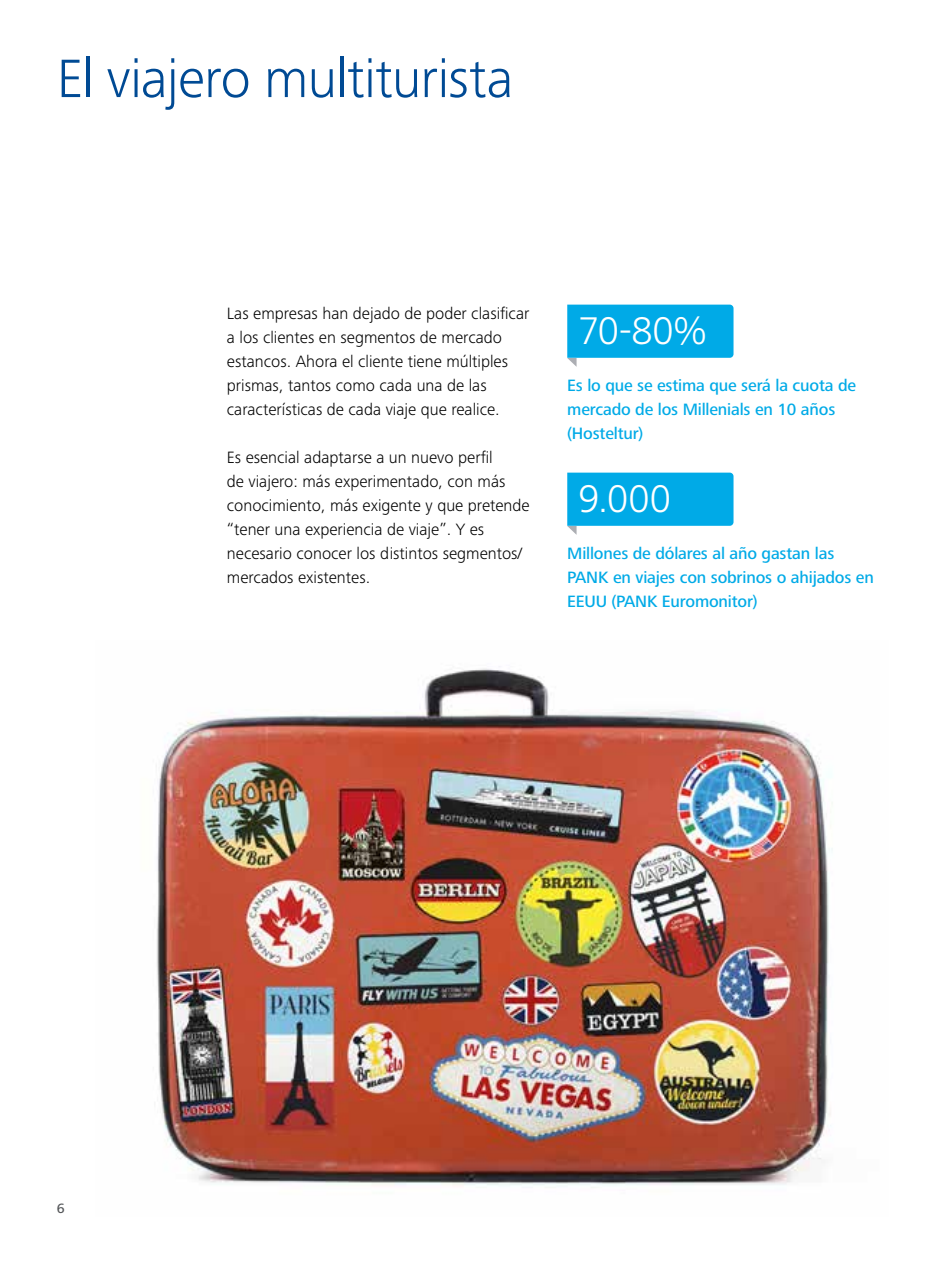
<style>
.page{position:relative;width:936px;height:1270px;background:#fff}
.page>*{position:absolute;margin:0;border:0;box-sizing:border-box;transform-origin:0 0}
.t1{font:300 56px "Frutiger Next Pro";letter-spacing:-.01em;color:#004a94}
.t2{font:300 40px "Frutiger Next Pro";color:#fff}
.t3{font:300 17px/24px "Frutiger Next Pro";color:#000}
.t4{font:500 17px/24px "Frutiger Next Pro";letter-spacing:-.01em;color:#00aae7}
.t5{font:500 14px "Frutiger Next Pro";color:#545659}
</style>
<div class="page">
<img style="left:156px;top:666px;width:675px;height:520px">
<svg style="left:567px;top:305px;width:166px;height:62px;background:#26b6ea"></svg>
<svg style="left:567px;top:473px;width:166px;height:62px;background:#26b6ea"></svg>
<h1 class="t1" style="left:57px;top:46px;width:458px">El viajero multiturista</h1>
<p class="t3" style="left:227px;top:301px;width:304px">Las empresas han dejado de poder clasificar a los clientes en segmentos de mercado estancos. Ahora el cliente tiene múltiples prismas, tantos como cada una de las características de cada viaje que realice.</p>
<p class="t3" style="left:227px;top:445px;width:304px">Es esencial adaptarse a un nuevo perfil<br>de viajero: más experimentado, con más conocimiento, más exigente y que pretende “tener una experiencia de viaje”. Y es necesario conocer los distintos segmentos/ mercados existentes.</p>
<h2 class="t2" style="left:578px;top:308px;width:130px">70-80%</h2>
<p class="t4" style="left:567px;top:373px;width:290px">Es lo que se estima que será la cuota de mercado de los Millenials en 10 años (Hosteltur)</p>
<h2 class="t2" style="left:578px;top:476px;width:94px">9.000</h2>
<p class="t4" style="left:567px;top:541px;width:308px">Millones de dólares al año gastan las<br>PANK en viajes con sobrinos o ahijados en<br>EEUU (PANK Euromonitor)</p>
<p class="t5" style="left:57px;top:1201px;width:9px">6</p>
</div>
